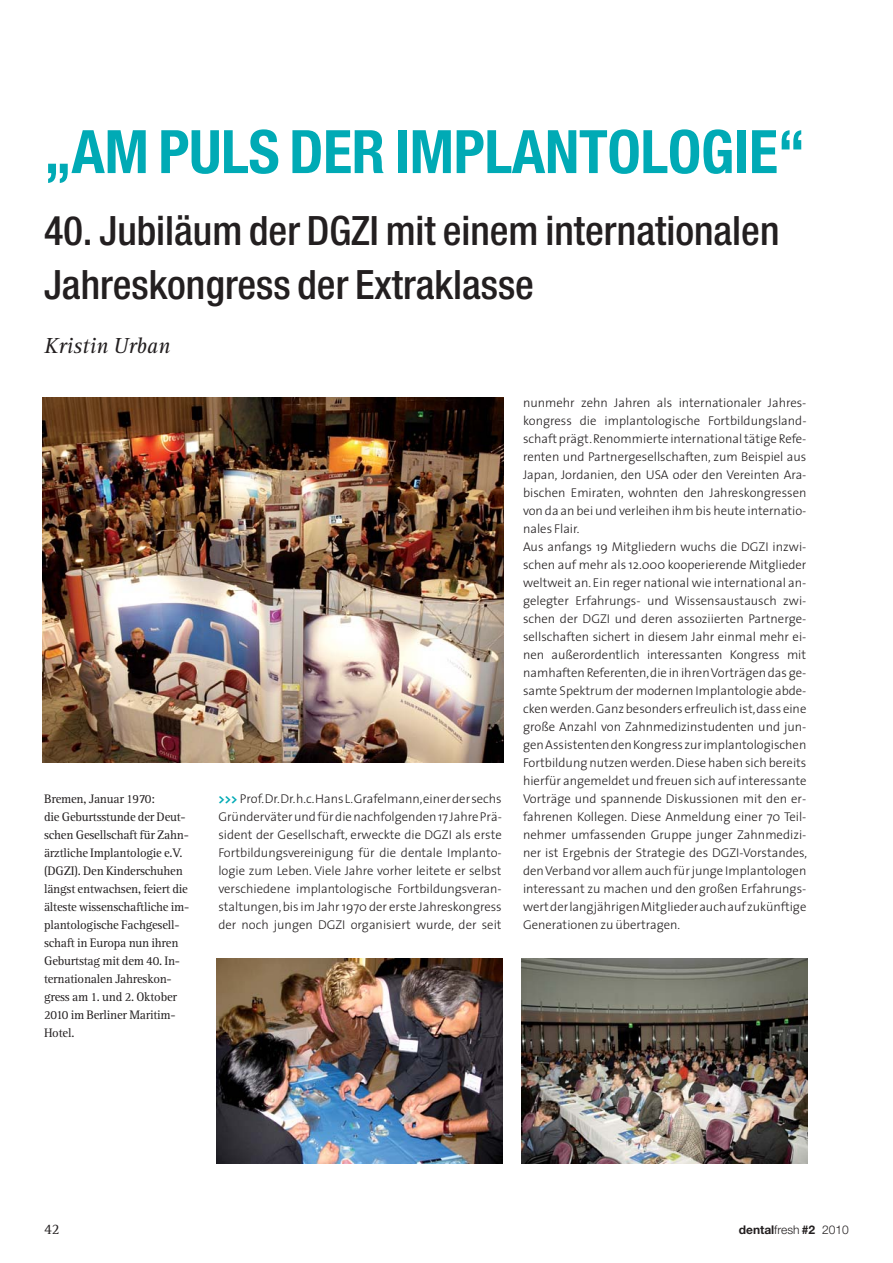
<style>
.page{position:relative;width:893px;height:1263px;background:#fff}
.page>*{position:absolute;margin:0;border:0;box-sizing:border-box;transform-origin:0 0}
.t1{font:700 condensed 60px "Helvetica Neue";letter-spacing:-.005em;color:#00aab5}
.t2{font:500 condensed 40.5px/54px "Helvetica Neue";color:#231f20}
.t3{font:italic 22.5px "Rotis Serif";color:#231f20}
.t4{font:15px "Rotis Serif";color:#231f20}
.t5{font:300 12.75px/18px "The Sans";color:#231f20;text-align:justify}
.t6{font:12.75px/18px "Rotis Serif";letter-spacing:-.015em;color:#231f20}
.t7{font:300 12px "Helvetica Neue";color:#231f20}
.s1{font-weight:700;color:#00aab5}
.s2{font-weight:700}
</style>
<div class="page">
<img style="left:43px;top:398px;width:461px;height:365px">
<img style="left:522px;top:959px;width:286px;height:204px">
<img style="left:217px;top:959px;width:286px;height:204px">
<h1 class="t1" style="left:44px;top:130px;width:763px">„AM PULS DER IMPLANTOLOGIE“</h1>
<h2 class="t2" style="left:44px;top:207px;width:737px">40. Jubiläum der DGZI mit einem internationalen<br>Jahreskongress der Extraklasse</h2>
<h3 class="t3" style="left:44px;top:337px;width:128px">Kristin Urban</h3>
<p class="t6" style="left:44px;top:791px;width:147px">Bremen, Januar 1970:<br>die Geburtsstunde der Deut - schen Gesellschaft für Zahn - ärztliche Implantolo gie e.V. (DGZI). Den Kinder schuhen längst entwachsen, feiert die älteste wissenschaftliche im&shy;plantologische Fachgesell - schaft in Europa nun ihren<br>Geburts tag mit dem 40. In - ternatio nalen Jahreskon - gress am 1. und 2. Oktober<br>2010 im Berliner Maritim-<br>Hotel.</p>
<p class="t5" style="left:218px;top:791px;width:285px"><span class="s1">&gt;&gt;&gt;</span> Prof. Dr. Dr. h.c. Hans L. Grafelmann, einer der sechs Gründerväter und für die nachfolgenden 17 Jahre Prä - sident der Gesellschaft, erweckte die DGZI als ers te Fortbildungsvereinigung für die dentale Implanto - logie zum Leben. Viele Jahre vorher leitete er selbst verschiedene implantologische Fortbildungsveran - staltungen, bis im Jahr 1970 der erste Jahreskongress der noch jungen DGZI organisiert wurde, der seit</p>
<p class="t5" style="left:523px;top:395px;width:286px;text-align:left">nunmehr zehn Jahren als internationaler Jahres - kongress die implantologische Fortbildungsland - schaft prägt. Renommierte international tätige Refe - renten und Partnergesellschaften, zum Beispiel aus Japan, Jor danien, den USA oder den Vereinten Ara - bischen Emiraten, wohnten den Jahreskongressen von da an bei und verleihen ihm bis heute internatio&shy;nales Flair.<br>Aus anfangs 19 Mitgliedern wuchs die DGZI inzwi&shy;schen auf mehr als 12.000 kooperierende Mitglieder weltweit an. Ein reger national wie international an&shy;gelegter Erfahrungs- und Wissensaustausch zwi&shy;schen der DGZI und deren assoziierten Partnerge - sellschaften sichert in diesem Jahr einmal mehr ei&shy;nen außerordentlich interessanten Kongress mit nam haften Referenten, die in ihren Vorträgen das ge&shy;samte Spektrum der modernen Implantologie abde&shy;cken werden. Ganz besonders erfreulich ist, dass eine große Anzahl von Zahnmedizinstudenten und jun&shy;gen Assistenten den Kongress zur implantologischen Fortbildung nutzen werden. Diese haben sich bereits hierfür angemeldet und freuen sich auf interessante Vorträge und spannende Diskussionen mit den er&shy;fahrenen Kollegen. Diese Anmeldung einer 70 Teil - nehmer umfassenden Gruppe junger Zahnmedizi - ner ist Ergebnis der Strategie des DGZI-Vorstandes, den Verband vor allem auch für junge Implantologen interessant zu machen und den großen Erfahrungs - wert der langjährigen Mitglieder auch auf zukünftige Generationen zu übertragen.</p>
<p class="t4" style="left:44px;top:1223px;width:17px">42</p>
<p class="t7" style="left:739px;top:1225px;width:112px"><span class="s2">dental</span>fresh <span class="s2">#2</span> 2010</p>
</div>
